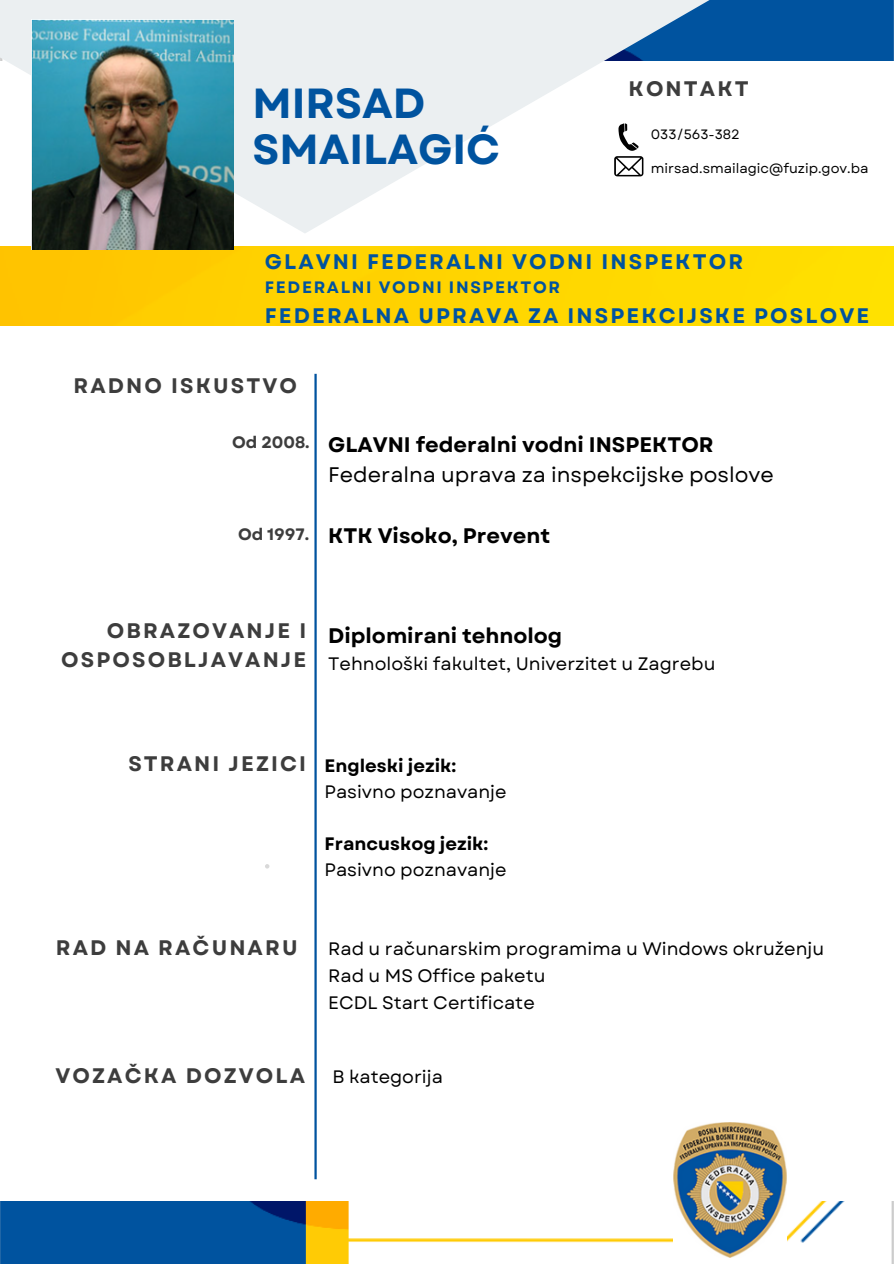
<style>
.page{position:relative;width:894px;height:1264px;background:#fff}
.page>*{position:absolute;margin:0;border:0;box-sizing:border-box;transform-origin:0 0}
.t1{font:700 42px/46.2px "Garet";color:#00539f}
.t2{font:700 21px/29.2px "Garet";letter-spacing:.1em;color:#3d3d3d;text-align:right}
.t3{font:700 21px "Garet";color:#000}
.t4{font:700 21px "Garet";letter-spacing:.1em;color:#00539f}
.t5{font:21px "Garet";color:#000}
.t6{font:18px/27px "Garet";color:#000}
.t7{font:700 18px "Garet";color:#000}
.t8{font:700 16.5px "Garet";letter-spacing:.1em;color:#00539f}
.t9{font:700 16.5px "Garet";color:#3d3d3d}
.t10{font:13.5px "Garet";color:#000}
.s1{font-weight:700;font-size:21px;color:#3d3d3d}
.s2{font-weight:700}
</style>
<div class="page">
<svg style="left:0;top:0;width:893px;height:233px"></svg>
<hr style="left:314px;top:374px;width:2px;height:805px;background:#00539f">
<svg style="left:265px;top:864px;width:4px;height:4px"></svg>
<img style="left:0;top:1201px;width:893px;height:62px">
<img style="left:0;top:247px;width:893px;height:79px">
<svg style="left:614px;top:123px;width:29px;height:53px"></svg>
<img style="left:31px;top:19px;width:202px;height:230px">
<img style="left:673px;top:1122px;width:113px;height:135px">
<h1 class="t1" style="left:252px;top:80px;width:249px">MIRSAD<br>SMAILAGIĆ</h1>
<p class="t2" style="left:628px;top:74px;width:122px">KONTAKT</p>
<p class="t10" style="left:650px;top:125px;width:91px">033/563-382</p>
<p class="t10" style="left:650px;top:159px;width:219px">mirsad.smailagic@fuzip.gov.ba</p>
<p class="t4" style="left:265px;top:246px;width:479px">GLAVNI FEDERALNI VODNI INSPEKTOR</p>
<p class="t8" style="left:265px;top:276px;width:297px">FEDERALNI VODNI INSPEKTOR</p>
<p class="t4" style="left:265px;top:300px;width:605px">FEDERALNA UPRAVA ZA INSPEKCIJSKE POSLOVE</p>
<p class="t2" style="left:73px;top:371px;width:225px">RADNO ISKUSTVO</p>
<p class="t9" style="left:232px;top:430px;width:79px">Od 2008.</p>
<p class="t9" style="left:238px;top:522px;width:73px">Od 1997.</p>
<p class="t3" style="left:328px;top:429px;width:387px">GLAVNI federalni vodni INSPEKTOR</p>
<p class="t5" style="left:328px;top:459px;width:447px">Federalna uprava za inspekcijske poslove</p>
<p class="t3" style="left:328px;top:520px;width:223px">KTK Visoko, Prevent</p>
<p class="t2" style="left:61px;top:615px;width:246px">OBRAZOVANJE I<br>OSPOSOBLJAVANJE</p>
<p class="t3" style="left:328px;top:620px;width:235px">Diplomirani tehnolog</p>
<p class="t6" style="left:328px;top:650px;width:389px">Tehnološki fakultet, Univerzitet u Zagrebu</p>
<p class="t6" style="left:324px;top:753px;width:183px;line-height:26px;text-indent:-196px"><span class="s1">STRANI JEZICI</span> <span class="s2">Engleski jezik:<br></span>Pasivno poznavanje</p>
<p class="t7" style="left:324px;top:830px;width:165px">Francuskog jezik:</p>
<p class="t6" style="left:324px;top:856px;width:183px">Pasivno poznavanje</p>
<p class="t2" style="left:56px;top:932px;width:243px">RAD NA RAČUNARU</p>
<p class="t2" style="left:55px;top:1060px;width:251px">VOZAČKA DOZVOLA</p>
<p class="t6" style="left:328px;top:934px;width:497px">Rad u računarskim programima u Windows okruženju<br>Rad u MS Office paketu<br>ECDL Start Certificate</p>
<p class="t6" style="left:332px;top:1062px;width:112px">B kategorija</p>
</div>
